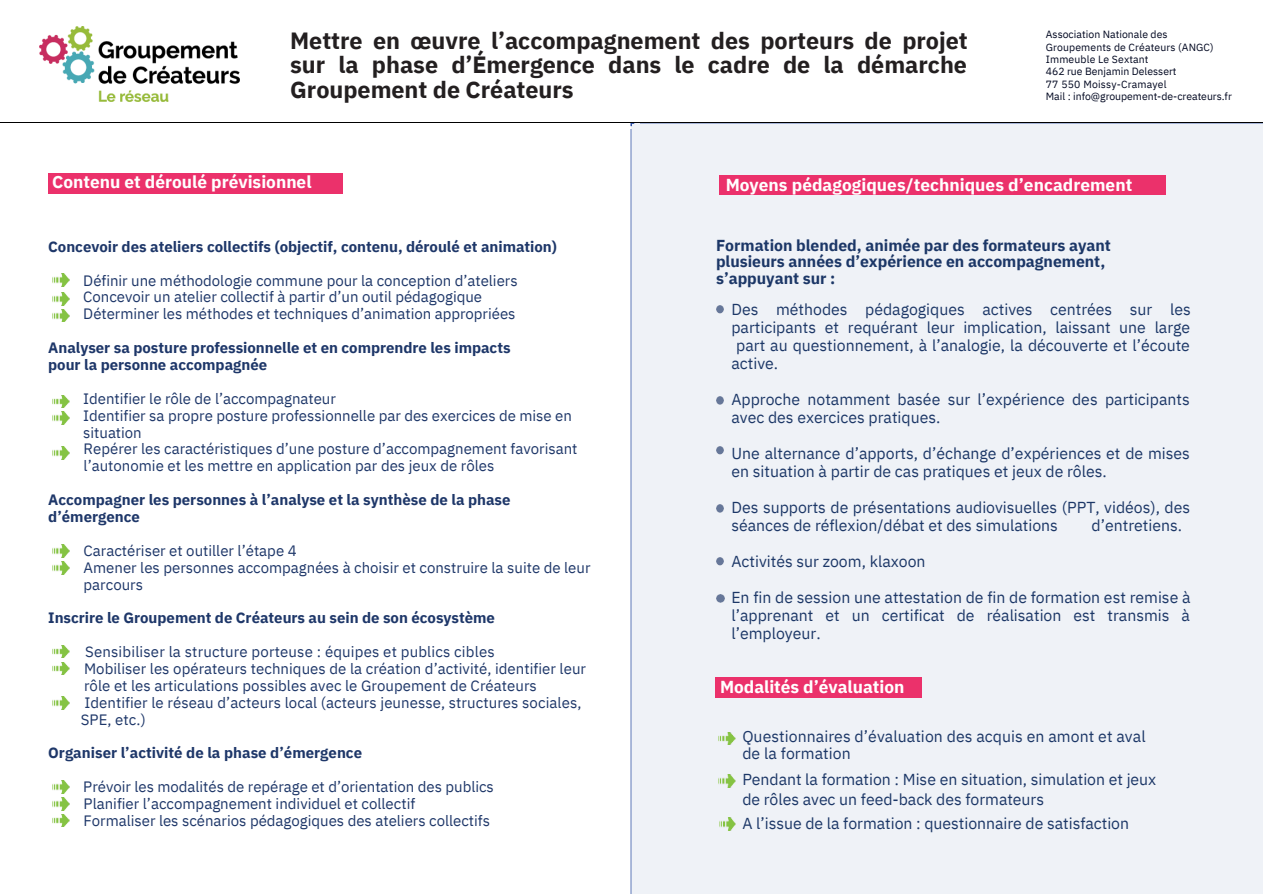
<style>
.page{position:relative;width:1263px;height:894px;background:#fff}
.page>*{position:absolute;margin:0;border:0;box-sizing:border-box;transform-origin:0 0}
.t1{font:700 23.4px/24.8px "IBM Plex Sans";color:#231f20;text-align:justify}
.t2{font:700 17.25px "IBM Plex Sans";color:#fff}
.t3{font:15.9px/18px "IBM Plex Sans";color:#1c3767}
.t4{font:700 15.9px/16.8px "IBM Plex Sans";color:#1c3767}
.t5{font:15px/16.8px "IBM Plex Sans";color:#1e3769}
.t6{font:700 15px/16.8px "IBM Plex Sans";color:#1e3769}
.t7{font:10.5px/12.3px "IBM Plex Sans";color:#000720}
</style>
<div class="page">
<div style="left:631px;top:123px;width:632px;height:770px;background:#eff2f7"></div>
<hr style="left:630px;top:129px;width:2px;height:764px;background:#2c4ea2">
<hr style="left:640px;top:122px;width:623px;height:2px;background:#2c4ea2">
<svg style="left:630px;top:122px;width:6px;height:5px"></svg>
<hr style="left:0;top:123px;width:1263px;height:1px;background:#000">
<img style="left:40px;top:27px;width:200px;height:74px">
<img style="left:52px;top:274px;width:17px;height:12px">
<img style="left:52px;top:293px;width:17px;height:12px">
<img style="left:52px;top:309px;width:17px;height:13px">
<img style="left:52px;top:395px;width:17px;height:12px">
<img style="left:52px;top:412px;width:17px;height:12px">
<img style="left:52px;top:544px;width:17px;height:13px">
<img style="left:52px;top:561px;width:17px;height:13px">
<img style="left:52px;top:645px;width:17px;height:12px">
<img style="left:52px;top:662px;width:17px;height:12px">
<img style="left:718px;top:774px;width:17px;height:13px">
<img style="left:718px;top:732px;width:17px;height:12px">
<img style="left:719px;top:817px;width:17px;height:12px">
<div style="left:48px;top:173px;width:295px;height:20px;background:#eb316b"></div>
<div style="left:719px;top:175px;width:446px;height:19px;background:#eb316b"></div>
<div style="left:715px;top:677px;width:207px;height:20px;background:#eb316b"></div>
<img style="left:52px;top:446px;width:17px;height:13px">
<img style="left:52px;top:696px;width:17px;height:13px">
<img style="left:52px;top:780px;width:17px;height:13px">
<img style="left:52px;top:797px;width:17px;height:12px">
<img style="left:52px;top:814px;width:17px;height:12px">
<svg style="left:716px;top:305px;width:8px;height:9px"></svg>
<svg style="left:716px;top:396px;width:8px;height:9px"></svg>
<svg style="left:716px;top:446px;width:8px;height:9px"></svg>
<svg style="left:716px;top:504px;width:8px;height:9px"></svg>
<svg style="left:716px;top:557px;width:8px;height:9px"></svg>
<svg style="left:716px;top:594px;width:8px;height:9px"></svg>
<h1 class="t1" style="left:290px;top:28px;width:679px">Mettre en œuvre l’accompagnement des porteurs de projet sur la phase d’Émergence dans le cadre de la démarche Groupement de Créateurs</h1>
<p class="t7" style="left:1046px;top:28px;width:187px">Association Nationale des<br>Groupements de Créateurs (ANGC)<br>Immeuble Le Sextant<br>462 rue Benjamin Delessert<br>77 550 Moissy-Cramayel<br>Mail : info@groupement-de-createurs.fr</p>
<p class="t2" style="left:52px;top:170px;width:261px">Contenu et déroulé prévisionnel</p>
<p class="t6" style="left:48px;top:238px;width:510px">Concevoir des ateliers collectifs (objectif, contenu, déroulé et animation)</p>
<p class="t5" style="left:83px;top:271px;width:436px">Définir une méthodologie commune pour la conception d’ateliers<br>Concevoir un atelier collectif à partir d’un outil pédagogique<br>Déterminer les méthodes et techniques d’animation appropriées</p>
<p class="t6" style="left:48px;top:339px;width:464px">Analyser sa posture professionnelle et en comprendre les impacts pour la personne accompagnée</p>
<p class="t5" style="left:83px;top:389px;width:496px">Identifier le rôle de l’accompagnateur<br>Identifier sa propre posture professionnelle par des exercices de mise en situation<br>Repérer les caractéristiques d’une posture d’accompagnement favorisant l’autonomie et les mettre en application par des jeux de rôles</p>
<p class="t6" style="left:48px;top:491px;width:464px">Accompagner les personnes à l’analyse et la synthèse de la phase d’émergence</p>
<p class="t5" style="left:84px;top:541px;width:508px">Caractériser et outiller l’étape 4<br>Amener les personnes accompagnées à choisir et construire la suite de leur parcours</p>
<p class="t6" style="left:48px;top:609px;width:448px">Inscrire le Groupement de Créateurs au sein de son écosystème</p>
<p class="t5" style="left:81px;top:642px;width:507px">Sensibiliser la structure porteuse : équipes et publics cibles<br>Mobiliser les opérateurs techniques de la création d’activité, identifier leur rôle et les articulations possibles avec le Groupement de Créateurs Identifier le réseau d’acteurs local (acteurs jeunesse, structures sociales, SPE, etc.)</p>
<p class="t6" style="left:48px;top:744px;width:315px">Organiser l’activité de la phase d’émergence</p>
<p class="t5" style="left:83px;top:777px;width:412px">Prévoir les modalités de repérage et d’orientation des publics<br>Planifier l’accompagnement individuel et collectif<br>Formaliser les scénarios pédagogiques des ateliers collectifs</p>
<p class="t2" style="left:726px;top:173px;width:408px">Moyens pédagogiques/techniques d’encadrement</p>
<p class="t4" style="left:716px;top:236px;width:396px">Formation blended, animée par des formateurs ayant plusieurs années d’expérience en accompagnement, s’appuyant sur :</p>
<p class="t3" style="left:731px;top:300px;width:461px">Des méthodes pédagogiques actives centrées sur les</p>
<p class="t3" style="left:731px;top:318px;width:460px">participants et requérant leur implication, laissant une large</p>
<p class="t3" style="left:736px;top:336px;width:455px">part au questionnement, à l’analogie, la découverte et l’écoute</p>
<p class="t3" style="left:731px;top:354px;width:48px">active.</p>
<p class="t3" style="left:731px;top:390px;width:460px">Approche notamment basée sur l’expérience des participants avec des exercices pratiques.</p>
<p class="t3" style="left:731px;top:444px;width:460px">Une alternance d’apports, d’échange d’expériences et de mises en situation à partir de cas pratiques et jeux de rôles.</p>
<p class="t3" style="left:731px;top:498px;width:460px">Des supports de présentations audiovisuelles (PPT, vidéos), des séances de réflexion/débat et des simulations</p>
<p class="t3" style="left:1092px;top:516px;width:92px">d’entretiens.</p>
<p class="t3" style="left:731px;top:551px;width:196px">Activités sur zoom, klaxoon</p>
<p class="t3" style="left:731px;top:587px;width:461px;text-align:justify">En fin de session une attestation de fin de formation est remise à l’apprenant et un certificat de réalisation est transmis à l’employeur.</p>
<p class="t2" style="left:720px;top:675px;width:186px">Modalités d’évaluation</p>
<p class="t3" style="left:742px;top:727px;width:405px;line-height:16.8px">Questionnaires d’évaluation des acquis en amont et aval de la formation</p>
<p class="t3" style="left:742px;top:768px;width:415px;line-height:20.2px">Pendant la formation : Mise en situation, simulation et jeux de rôles avec un feed-back des formateurs</p>
<p class="t3" style="left:742px;top:813px;width:388px">A l’issue de la formation : questionnaire de satisfaction</p>
</div>
